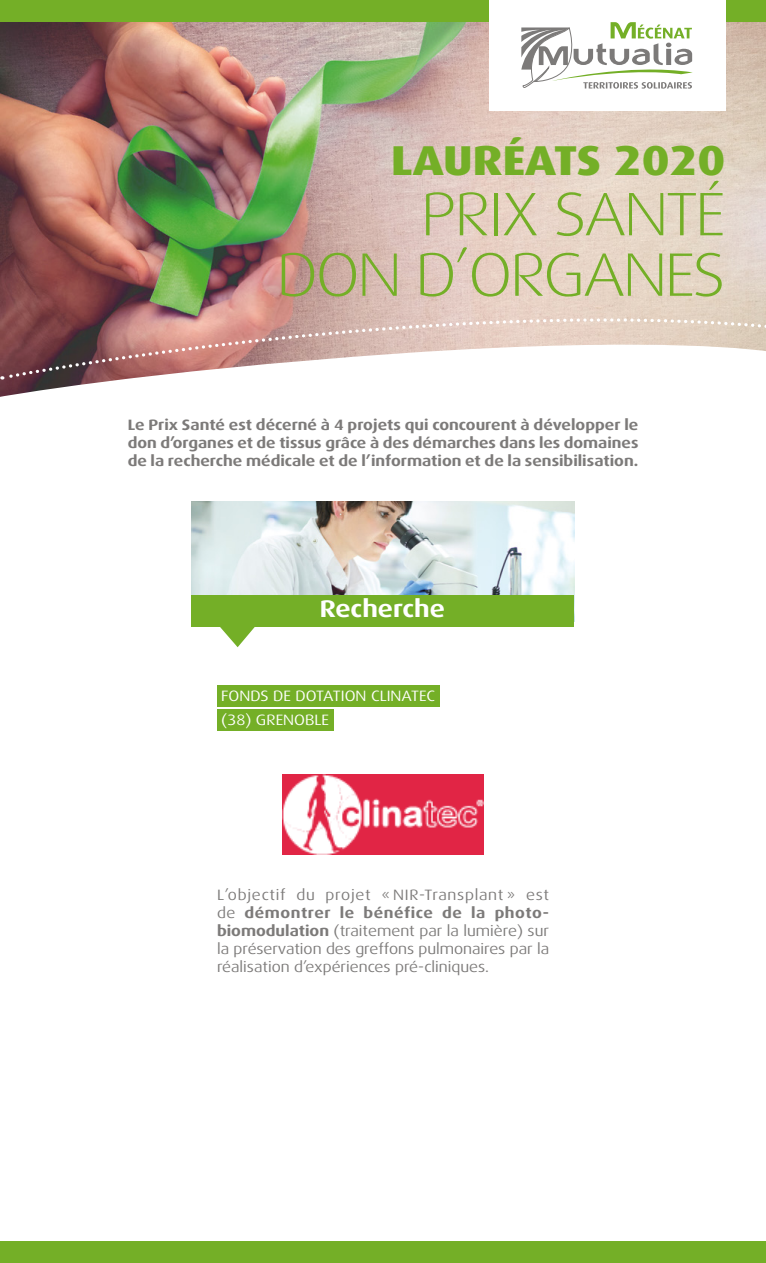
<style>
.page{position:relative;width:766px;height:1263px;background:#fff}
.page>*{position:absolute;margin:0;border:0;box-sizing:border-box;transform-origin:0 0}
.t1{font:300 61.5px/60.4px "Dax Wide";letter-spacing:-.04em;color:#74af27;text-align:right}
.t2{font:800 41.7px "Dax Wide";color:#74af27}
.t3{font:700 24px "Dax Wide";color:#fff}
.t4{font:15px/18px "Dax Wide";color:#7c7a79;text-align:justify}
.t5{font:700 15px/18px "Dax Wide";color:#7c7a79;text-align:justify}
.t6{font:15px/23.7px "Dax Wide";color:#fff}
.s1{font-weight:700}
</style>
<div class="page">
<img style="left:191px;top:502px;width:383px;height:93px">
<img style="left:0;top:21px;width:765px;height:376px">
<div style="left:0;top:1242px;width:765px;height:21px;background:#74af27"></div>
<div style="left:191px;top:595px;width:383px;height:31px;background:#74af27"></div>
<svg style="left:211px;top:626px;width:52px;height:21px"></svg>
<div style="left:217px;top:685px;width:222px;height:22px;background:#74af27"></div>
<div style="left:217px;top:709px;width:116px;height:22px;background:#74af27"></div>
<svg style="left:1px;top:303px;width:761px;height:78px"></svg>
<img style="left:282px;top:775px;width:201px;height:79px">
<div style="left:0;top:0;width:765px;height:21px;background:#74af27"></div>
<div style="left:488px;top:0;width:237px;height:111px;background:#fff"></div>
<svg style="left:521px;top:22px;width:171px;height:67px"></svg>
<h2 class="t2" style="left:391px;top:136px;width:336px">LAURÉATS 2020</h2>
<h1 class="t1" style="left:276px;top:185px;width:450px">PRIX SANTÉ<br>DON D’ORGANES</h1>
<p class="t5" style="left:128px;top:415px;width:512px">Le Prix Santé est décerné à 4 projets qui concourent à développer le don d’organes et de tissus grâce à des démarches dans les domaines de la recherche médicale et de l’information et de la sensibilisation.</p>
<h3 class="t3" style="left:319px;top:595px;width:127px">Recherche</h3>
<p class="t6" style="left:221px;top:684px;width:215px">FONDS DE DOTATION CLINATEC (38) GRENOBLE</p>
<p class="t4" style="left:217px;top:886px;width:333px">L’objectif du projet « NIR-Transplant » est de <span class="s1">démontrer le bénéfice de la photo&shy;biomodulation</span> (traitement par la lumière) sur la préservation des greffons pulmonaires par la réalisation d’expériences pré-cliniques.</p>
</div>
